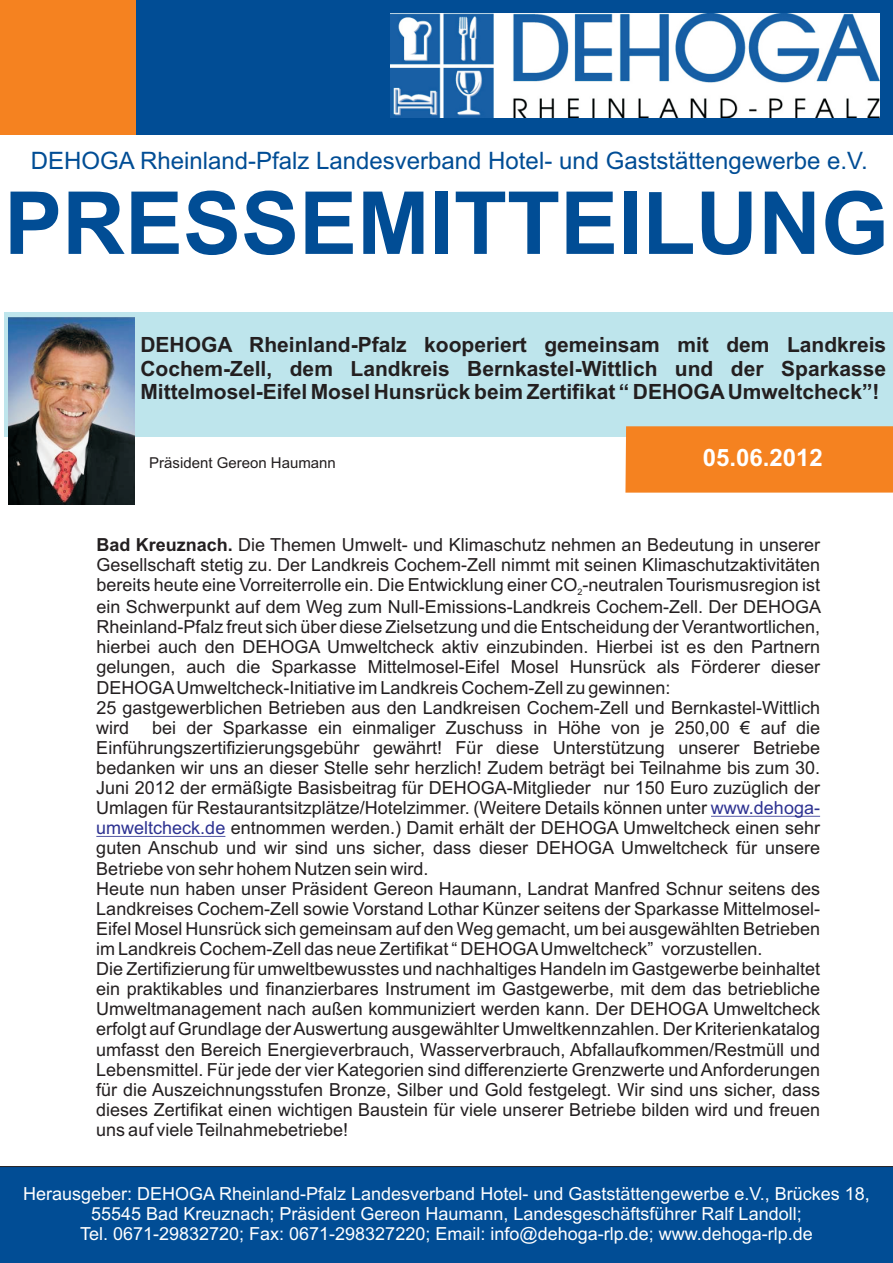
<style>
.page{position:relative;width:893px;height:1263px;background:#fff}
.page>*{position:absolute;margin:0;border:0;box-sizing:border-box;transform-origin:0 0}
.t1{font:700 87px "Arial";color:#014d95}
.t2{font:24px "Arial";color:#014d95}
.t3{font:700 24px "Arial";color:#fff}
.t4{font:700 21px/23.4px "Arial";color:#231f20;text-align:justify}
.t5{font:18px/20.1px "Arial";color:#231f20}
.t6{font:18px/20.1px "Arial";color:#fff;text-align:center}
.t7{font:15px "Arial";color:#231f20}
.t8{font:9px "Arial";color:#231f20}
.s1{font-weight:700}
.s2{color:#2d3291}
</style>
<div class="page">
<div style="left:5px;top:312px;width:888px;height:125px;background:#bee5ec"></div>
<div style="left:0;top:0;width:893px;height:134px;background:#014d95"></div>
<div style="left:0;top:0;width:136px;height:134px;background:#f58220"></div>
<img style="left:390px;top:13px;width:489px;height:104px">
<div style="left:0;top:1166px;width:893px;height:97px;background:#014d95"></div>
<div style="left:625px;top:426px;width:268px;height:67px;background:#f58220"></div>
<hr style="left:711px;top:816px;width:109px;height:1px;background:#2d3291">
<hr style="left:96px;top:836px;width:129px;height:1px;background:#2d3291">
<img style="left:8px;top:318px;width:126px;height:186px">
<h2 class="t2" style="left:31px;top:151px;width:838px">DEHOGA Rheinland-Pfalz Landesverband Hotel- und Gaststättengewerbe e.V.</h2>
<h1 class="t1" style="left:4px;top:191px;width:886px">PRESSEMITTEILUNG</h1>
<p class="t4" style="left:140px;top:335px;width:747px">DEHOGA Rheinland-Pfalz kooperiert gemeinsam mit dem Landkreis Cochem-Zell, dem Landkreis Bernkastel-Wittlich und der Sparkasse Mittelmosel-Eifel Mosel Hunsrück beim Zertifikat “ DEHOGAUmweltcheck”!</p>
<p class="t7" style="left:149px;top:457px;width:188px">Präsident Gereon Haumann</p>
<h2 class="t3" style="left:703px;top:448px;width:122px">05.06.2012</h2>
<p class="t5" style="left:96px;top:536px;width:725px;text-align:justify"><span class="s1">Bad Kreuznach.</span> Die Themen Umwelt- und Klimaschutz nehmen an Bedeutung in unserer Gesellschaft stetig zu. Der Landkreis Cochem-Zell nimmt mit seinen Klimaschutzaktivitäten bereits heute eine Vorreiterrolle ein. Die Entwicklung einer CO -neutralen Tourismusregion ist</p>
<p class="t8" style="left:577px;top:588px;width:7px">2</p>
<p class="t5" style="left:96px;top:598px;width:726px">ein Schwerpunkt auf dem Weg zum Null-Emissions-Landkreis Cochem-Zell. Der DEHOGA Rheinland-Pfalz freut sich über diese Zielsetzung und die Entscheidung der Verantwortlichen, hierbei auch den DEHOGA Umweltcheck aktiv einzubinden. Hierbei ist es den Partnern gelungen, auch die Sparkasse Mittelmosel-Eifel Mosel Hunsrück als Förderer dieser DEHOGAUmweltcheck-Initiative im Landkreis Cochem-Zell zu gewinnen:<br>25 gastgewerblichen Betrieben aus den Landkreisen Cochem-Zell und Bernkastel-Wittlich wird</p>
<p class="t5" style="left:96px;top:719px;width:725px;text-align:justify;text-indent:56px">bei der Sparkasse ein einmaliger Zuschuss in Höhe von je 250,00 € auf die Einführungszertifizierungsgebühr gewährt! Für diese Unterstützung unserer Betriebe bedanken wir uns an dieser Stelle sehr herzlich! Zudem beträgt bei Teilnahme bis zum 30.</p>
<p class="t5" style="left:96px;top:779px;width:725px">Juni 2012 der ermäßigte Basisbeitrag für DEHOGA-Mitglieder nur 150 Euro zuzüglich der<br>Umlagen für Restaurantsitzplätze/Hotelzimmer. (Weitere Details können unter <span class="s2">www.dehoga-</span></p>
<p class="t5" style="left:96px;top:819px;width:725px"><span class="s2">umweltcheck.de</span> entnommen werden.) Damit erhält der DEHOGA Umweltcheck einen sehr guten Anschub und wir sind uns sicher, dass dieser DEHOGA Umweltcheck für unsere Betriebe von sehr hohem Nutzen sein wird.<br>Heute nun haben unser Präsident Gereon Haumann, Landrat Manfred Schnur seitens des Landkreises Cochem-Zell sowie Vorstand Lothar Künzer seitens der Sparkasse Mittelmosel-Eifel Mosel Hunsrück sich gemeinsam auf den Weg gemacht, um bei ausgewählten Betrieben im Landkreis Cochem-Zell das neue Zertifikat “ DEHOGAUmweltcheck” vorzustellen.<br>Die Zertifizierung für umweltbewusstes und nachhaltiges Handeln im Gastgewerbe beinhaltet ein praktikables und finanzierbares Instrument im Gastgewerbe, mit dem das betriebliche Umweltmanagement nach außen kommuniziert werden kann. Der DEHOGA Umweltcheck erfolgt auf Grundlage der Auswertung ausgewählter Umweltkennzahlen. Der Kriterienkatalog umfasst den Bereich Energieverbrauch, Wasserverbrauch, Abfallaufkommen/Restmüll und Lebensmittel. Für jede der vier Kategorien sind differenzierte Grenzwerte und Anforderungen für die Auszeichnungsstufen Bronze, Silber und Gold festgelegt. Wir sind uns sicher, dass dieses Zertifikat einen wichtigen Baustein für viele unserer Betriebe bilden wird und freuen uns auf viele Teilnahmebetriebe!</p>
<p class="t6" style="left:23px;top:1185px;width:848px">Herausgeber: DEHOGA Rheinland-Pfalz Landesverband Hotel- und Gaststättengewerbe e.V., Brückes 18,<br>55545 Bad Kreuznach; Präsident Gereon Haumann, Landesgeschäftsführer Ralf Landoll;<br>Tel. 0671-29832720; Fax: 0671-298327220; Email: info@dehoga-rlp.de; www.dehoga-rlp.de</p>
</div>
